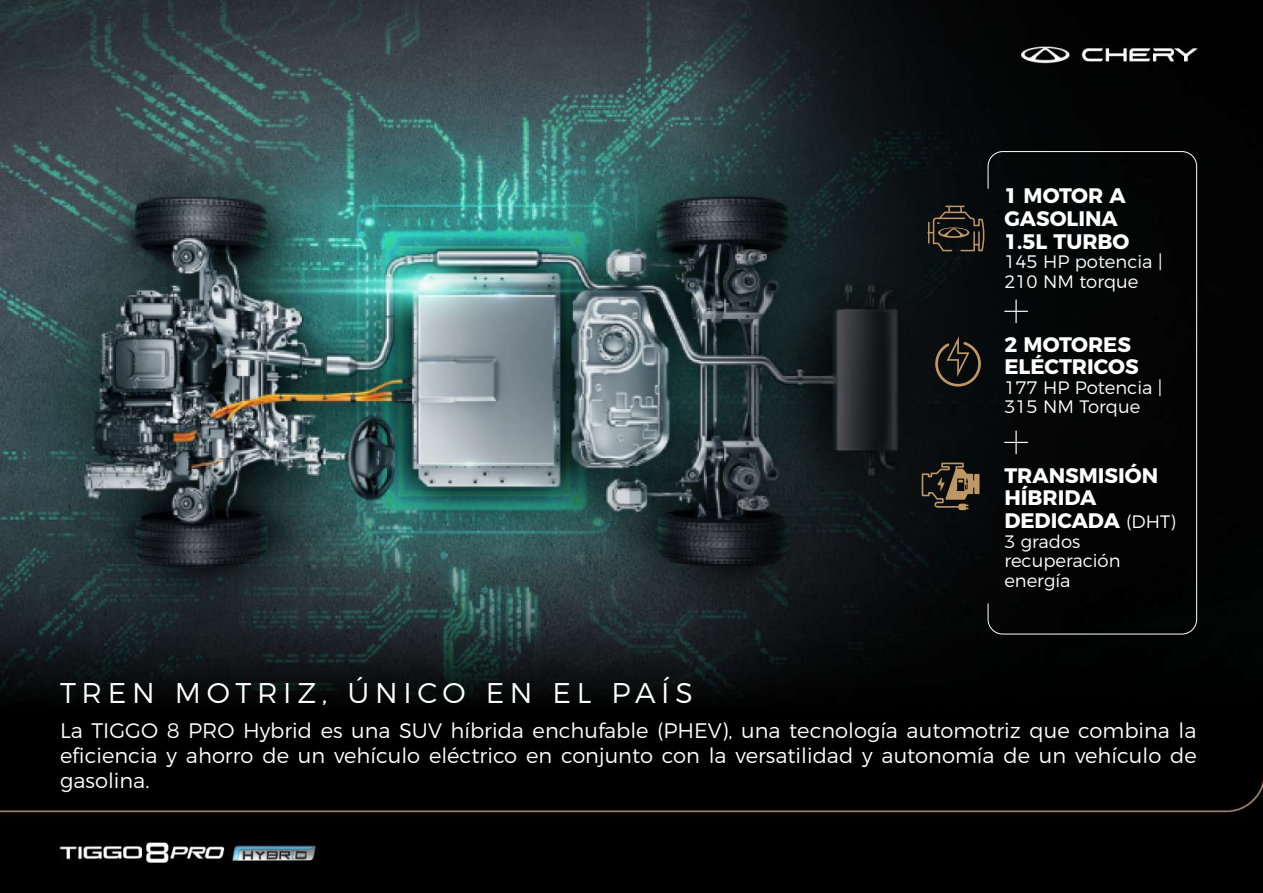
<style>
.page{position:relative;width:1263px;height:893px;background:#fff}
.page>*{position:absolute;margin:0;border:0;box-sizing:border-box;transform-origin:0 0}
.t1{font:300 28.5px "Montserrat";letter-spacing:.2em;color:#fff}
.t2{font:300 21px/25.2px "Montserrat";color:#fff;text-align:justify}
.t3{font:700 21px/22.6px "Montserrat";color:#fff}
.t4{font:300 18px/19.5px "Montserrat";color:#fff}
.s1{font-weight:300;font-size:18px}
</style>
<div class="page">
<img style="left:0;top:0;width:1263px;height:893px">
<div style="left:988px;top:151px;width:209px;height:483px;border:1px solid #fff;border-radius:15px"></div>
<svg style="left:927px;top:206px;width:57px;height:46px;background:#2d2820"></svg>
<svg style="left:934px;top:336px;width:48px;height:52px;background:#2a261e"></svg>
<svg style="left:922px;top:463px;width:57px;height:47px;background:#4a3e2d"></svg>
<svg style="left:1004px;top:300px;width:24px;height:23px"></svg>
<svg style="left:1004px;top:431px;width:24px;height:23px"></svg>
<p class="t3" style="left:1004px;top:183px;width:127px">1 MOTOR A<br>GASOLINA<br>1.5L TURBO</p>
<p class="t4" style="left:1004px;top:250px;width:160px">145 HP potencia |<br>210 NM torque</p>
<p class="t3" style="left:1004px;top:331px;width:136px">2 MOTORES<br>ELÉCTRICOS</p>
<p class="t4" style="left:1004px;top:376px;width:160px">177 HP Potencia |<br>315 NM Torque</p>
<h1 class="t1" style="left:60px;top:671px;width:634px">TREN MOTRIZ, ÚNICO EN EL PAÍS</h1>
<p class="t3" style="left:1004px;top:462px;width:173px">TRANSMISIÓN<br>HÍBRIDA<br>DEDICADA <span class="s1">(DHT)</span></p>
<p class="t4" style="left:1004px;top:530px;width:118px">3 grados recuperación energía</p>
<p class="t2" style="left:60px;top:716px;width:1138px">La TIGGO 8 PRO Hybrid es una SUV híbrida enchufable (PHEV), una tecnología automotriz que combina la eficiencia y ahorro de un vehículo eléctrico en conjunto con la versatilidad y autonomía de un vehículo de gasolina.</p>
</div>
